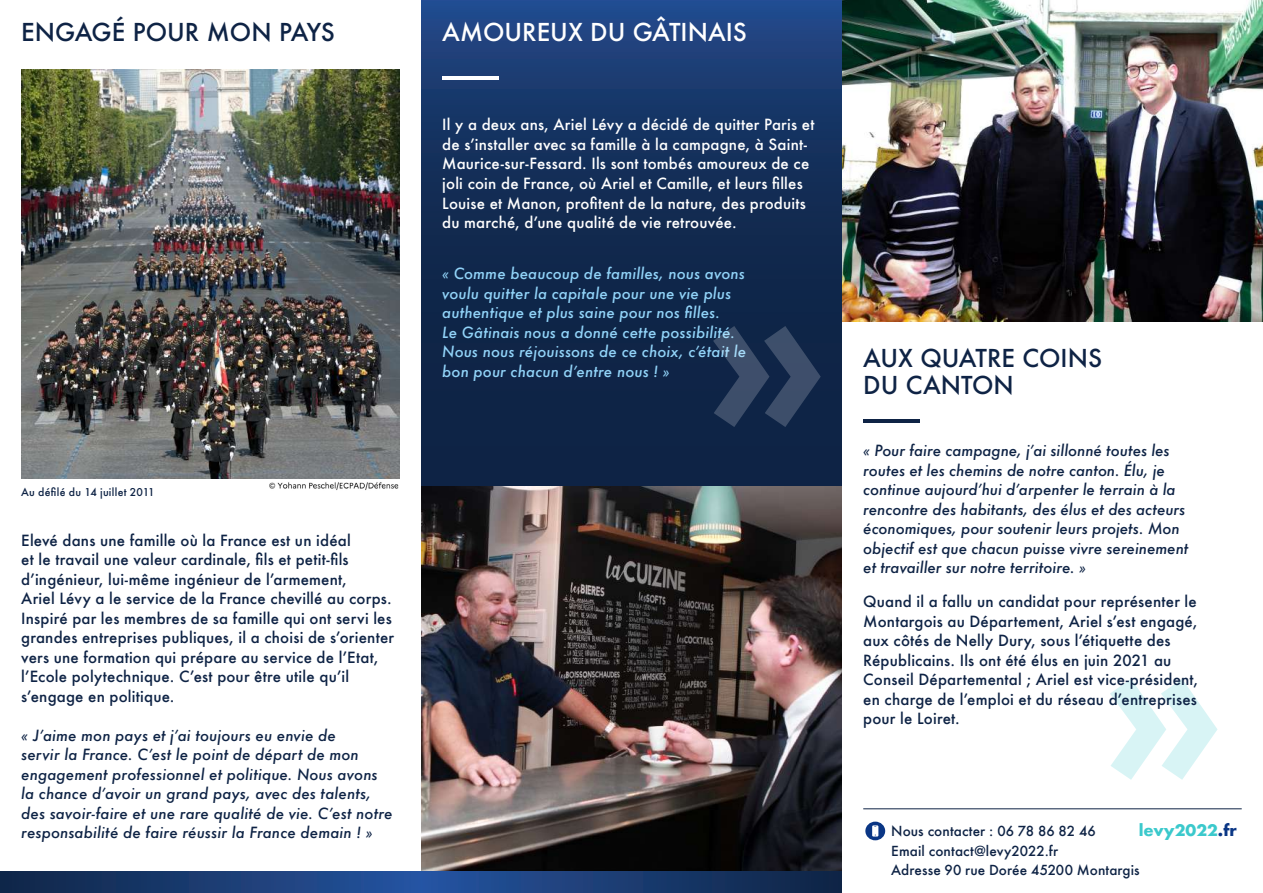
<style>
.page{position:relative;width:1263px;height:893px;background:#fff}
.page>*{position:absolute;margin:0;border:0;box-sizing:border-box;transform-origin:0 0}
.t1{font:500 24px/27px "Futura";color:#0e2345}
.t2{font:500 24px "Futura";color:#fff}
.t3{font:700 15.45px "Futura";color:#3bc9cc}
.t4{font:500 15px/19.5px "Futura";letter-spacing:.015em;color:#0e2345}
.t5{font:italic 500 15px/19.5px "Futura";letter-spacing:.005em;color:#0e2345}
.t6{font:500 15px/19.5px "Futura";letter-spacing:.015em;color:#fff}
.t7{font:italic 500 15px/19.5px "Futura";letter-spacing:.005em;color:#91d3f8}
.t8{font:500 13.5px/19.5px "Futura";letter-spacing:.005em;color:#0e2345}
.t9{font:500 10.5px "Futura";letter-spacing:.025em;color:#0e2345}
.s1{color:#0a3685}
</style>
<div class="page">
<svg style="left:1110px;top:679px;width:107px;height:101px"></svg>
<svg style="left:421px;top:0;width:421px;height:487px;background:#132e58"></svg>
<img style="left:21px;top:70px;width:379px;height:408px">
<img style="left:842px;top:0;width:421px;height:322px">
<img style="left:421px;top:487px;width:421px;height:385px">
<hr style="left:863px;top:420px;width:56px;height:3px;background:#0e2345">
<hr style="left:442px;top:76px;width:57px;height:3px;background:#fff">
<div style="left:0;top:872px;width:421px;height:21px;background:linear-gradient(to right,#0f2546,#2654a0)"></div>
<div style="left:421px;top:872px;width:421px;height:21px;background:linear-gradient(to right,#2654a0,#0e2342)"></div>
<svg style="left:713px;top:326px;width:108px;height:101px;background:#253858"></svg>
<svg style="left:865px;top:822px;width:20px;height:18px"></svg>
<hr style="left:863px;top:808px;width:379px;height:1px;background:#0e2345">
<svg style="left:872px;top:825px;width:6px;height:11px"></svg>
<img style="left:269px;top:482px;width:130px;height:9px">
<h1 class="t1" style="left:21px;top:18px;width:315px">ENGAGÉ POUR MON PAYS</h1>
<p class="t9" style="left:21px;top:484px;width:135px">Au défilé du 14 juillet 2011</p>
<p class="t4" style="left:21px;top:530px;width:374px">Elevé dans une famille où la France est un idéal<br>et le travail une valeur cardinale, fils et petit-fils d’ingénieur, lui-même ingénieur de l’armement,<br>Ariel Lévy a le service de la France chevillé au corps.<br>Inspiré par les membres de sa famille qui ont servi les grandes entreprises publiques, il a choisi de s’orienter vers une formation qui prépare au service de l’Etat, l’Ecole polytechnique. C’est pour être utile qu’il s’engage en politique.</p>
<p class="t5" style="left:21px;top:725px;width:373px">« J’aime mon pays et j’ai toujours eu envie de<br>servir la France. C’est le point de départ de mon engagement professionnel et politique. Nous avons la chance d’avoir un grand pays, avec des talents, des savoir-faire et une rare qualité de vie. C’est notre responsabilité de faire réussir la France demain ! »</p>
<h1 class="t2" style="left:442px;top:16px;width:306px">AMOUREUX DU GÂTINAIS</h1>
<p class="t6" style="left:442px;top:115px;width:374px">Il y a deux ans, Ariel Lévy a décidé de quitter Paris et de s’installer avec sa famille à la campagne, à Saint-Maurice-sur-Fessard. Ils sont tombés amoureux de ce joli coin de France, où Ariel et Camille, et leurs filles Louise et Manon, profitent de la nature, des produits du marché, d’une qualité de vie retrouvée.</p>
<p class="t7" style="left:442px;top:264px;width:306px">« Comme beaucoup de familles, nous avons voulu quitter la capitale pour une vie plus authentique et plus saine pour nos filles.<br>Le Gâtinais nous a donné cette possibilité.<br>Nous nous réjouissons de ce choix, c’était le bon pour chacun d’entre nous ! »</p>
<h1 class="t1" style="left:863px;top:344px;width:240px">AUX QUATRE COINS<br>DU CANTON</h1>
<p class="t5" style="left:863px;top:441px;width:327px">« Pour faire campagne, j’ai sillonné toutes les routes et les chemins de notre canton. Élu, je continue aujourd’hui d’arpenter le terrain à la rencontre des habitants, des élus et des acteurs économiques, pour soutenir leurs projets. Mon objectif est que chacun puisse vivre sereinement et travailler sur notre territoire. »</p>
<p class="t4" style="left:863px;top:592px;width:336px">Quand il a fallu un candidat pour représenter le Montargois au Département, Ariel s’est engagé, aux côtés de Nelly Dury, sous l’étiquette des Républicains. Ils ont été élus en juin 2021 au Conseil Départemental ; Ariel est vice-président, en charge de l’emploi et du réseau d’entreprises pour le Loiret.</p>
<p class="t8" style="left:891px;top:821px;width:206px">Nous contacter : 06 78 86 82 46</p>
<p class="t3" style="left:1139px;top:819px;width:100px">levy2022<span class="s1">.fr</span></p>
<p class="t8" style="left:891px;top:841px;width:250px">Email contact@levy2022.fr<br>Adresse 90 rue Dorée 45200 Montargis</p>
</div>
